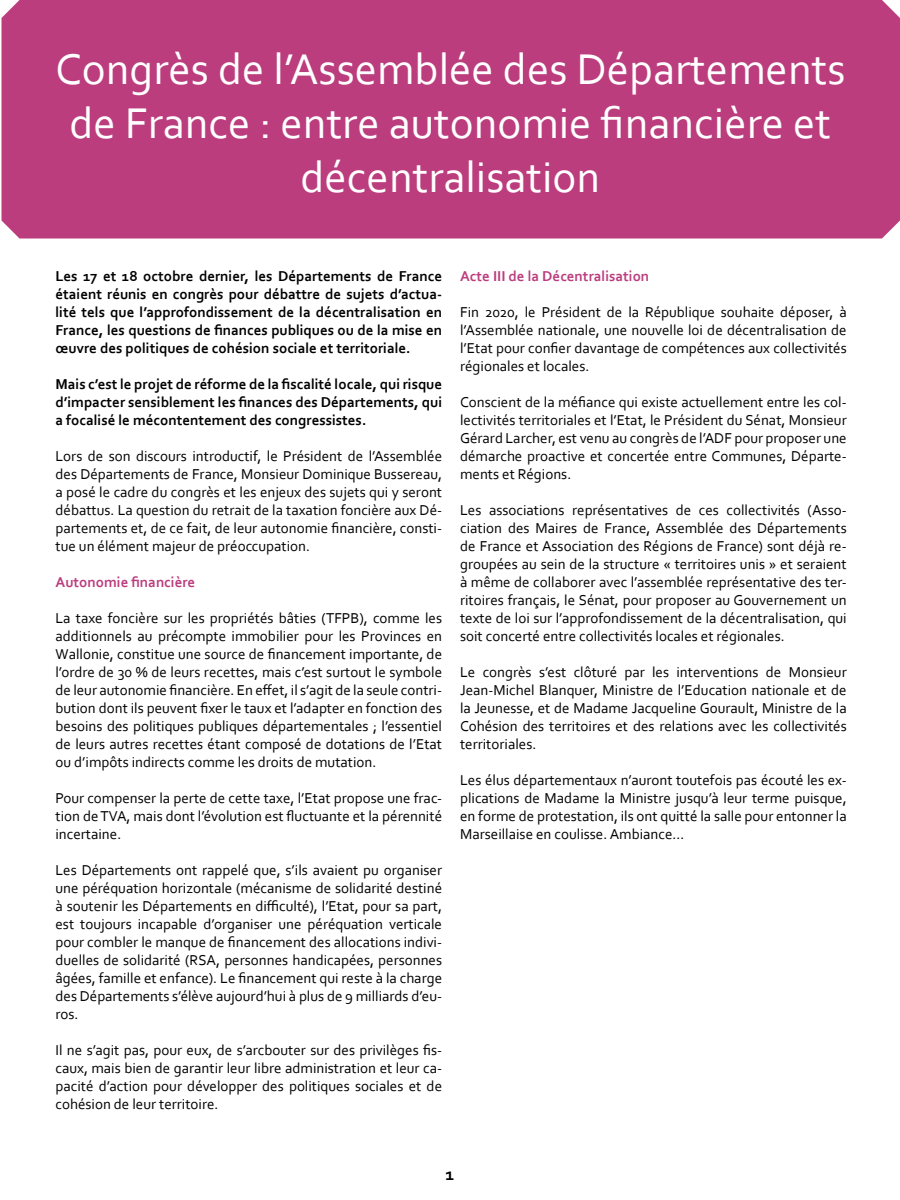
<style>
.page{position:relative;width:900px;height:1200px;background:#fff}
.page>*{position:absolute;margin:0;border:0;box-sizing:border-box;transform-origin:0 0}
.t1{font:45px/54px "Corbel";color:#fff;text-align:center}
.t2{font:700 18px "Corbel";color:#000}
.t3{font:15px/18px "Corbel";color:#000;text-align:justify}
.t4{font:700 15px/18px "Corbel";color:#000;text-align:justify}
.t5{font:700 15px "Corbel";color:#bb3d7e}
</style>
<div class="page">
<div style="left:1px;top:0;width:899px;height:238px;background:#bb3d7e"></div>
<p class="t1" style="left:55px;top:41px;width:792px">Congrès de l’Assemblée des Départements de France : entre autonomie financière et décentralisation</p>
<p class="t4" style="left:56px;top:267px;width:388px">Les 17 et 18 octobre dernier, les Départements de France étaient réunis en congrès pour débattre de sujets d’actua&shy;lité tels que l’approfondissement de la décentralisation en France, les questions de finances publiques ou de la mise en œuvre des politiques de cohésion sociale et territoriale.</p>
<p class="t4" style="left:56px;top:375px;width:388px">Mais c’est le projet de réforme de la fiscalité locale, qui risque d’impacter sensiblement les finances des Départements, qui a focalisé le mécontentement des congressistes.</p>
<p class="t3" style="left:56px;top:447px;width:388px">Lors de son discours introductif, le Président de l’Assemblée des Départements de France, Monsieur Dominique Bussereau, a posé le cadre du congrès et les enjeux des sujets qui y seront débattus. La question du retrait de la taxation foncière aux Dé&shy;partements et, de ce fait, de leur autonomie financière, consti&shy;tue un élément majeur de préoccupation.</p>
<p class="t5" style="left:56px;top:573px;width:141px">Autonomie financière</p>
<p class="t3" style="left:56px;top:609px;width:388px">La taxe foncière sur les propriétés bâties (TFPB), comme les additionnels au précompte immobilier pour les Provinces en Wallonie, constitue une source de financement importante, de l’ordre de 30 % de leurs recettes, mais c’est surtout le symbole de leur autonomie financière. En effet, il s’agit de la seule contri&shy;bution dont ils peuvent fixer le taux et l’adapter en fonction des besoins des politiques publiques départementales ; l’essentiel de leurs autres recettes étant composé de dotations de l’Etat ou d’impôts indirects comme les droits de mutation.</p>
<p class="t3" style="left:56px;top:789px;width:388px">Pour compenser la perte de cette taxe, l’Etat propose une frac&shy;tion de TVA, mais dont l’évolution est fluctuante et la pérennité incertaine.</p>
<p class="t3" style="left:56px;top:861px;width:388px">Les Départements ont rappelé que, s’ils avaient pu organiser une péréquation horizontale (mécanisme de solidarité destiné à soutenir les Départements en difficulté), l’Etat, pour sa part, est toujours incapable d’organiser une péréquation verticale pour combler le manque de financement des allocations indivi&shy;duelles de solidarité (RSA, personnes handicapées, personnes âgées, famille et enfance). Le financement qui reste à la charge des Départements s’élève aujourd’hui à plus de 9 milliards d’eu&shy;ros.</p>
<p class="t3" style="left:56px;top:1041px;width:388px">Il ne s’agit pas, pour eux, de s’arcbouter sur des privilèges fis&shy;caux, mais bien de garantir leur libre administration et leur ca&shy;pacité d’action pour développer des politiques sociales et de cohésion de leur territoire.</p>
<p class="t5" style="left:460px;top:267px;width:191px">Acte III de la Décentralisation</p>
<p class="t3" style="left:460px;top:303px;width:388px">Fin 2020, le Président de la République souhaite déposer, à l’Assemblée nationale, une nouvelle loi de décentralisation de l’Etat pour confier davantage de compétences aux collectivités régionales et locales.</p>
<p class="t3" style="left:460px;top:393px;width:388px">Conscient de la méfiance qui existe actuellement entre les col&shy;lectivités territoriales et l’Etat, le Président du Sénat, Monsieur Gérard Larcher, est venu au congrès de l’ADF pour proposer une démarche proactive et concertée entre Communes, Départe&shy;ments et Régions.</p>
<p class="t3" style="left:460px;top:501px;width:388px">Les associations représentatives de ces collectivités (Asso&shy;ciation des Maires de France, Assemblée des Départements de France et Association des Régions de France) sont déjà re&shy;groupées au sein de la structure « territoires unis » et seraient à même de collaborer avec l’assemblée représentative des ter&shy;ritoires français, le Sénat, pour proposer au Gouvernement un texte de loi sur l’approfondissement de la décentralisation, qui soit concerté entre collectivités locales et régionales.</p>
<p class="t3" style="left:460px;top:663px;width:388px">Le congrès s’est clôturé par les interventions de Monsieur Jean-Michel Blanquer, Ministre de l’Education nationale et de la Jeunesse, et de Madame Jacqueline Gourault, Ministre de la Cohésion des territoires et des relations avec les collectivités territoriales.</p>
<p class="t3" style="left:460px;top:771px;width:388px">Les élus départementaux n’auront toutefois pas écouté les ex&shy;plications de Madame la Ministre jusqu’à leur terme puisque, en forme de protestation, ils ont quitté la salle pour entonner la Marseillaise en coulisse. Ambiance…</p>
<p class="t2" style="left:446px;top:1163px;width:10px">1</p>
</div>
